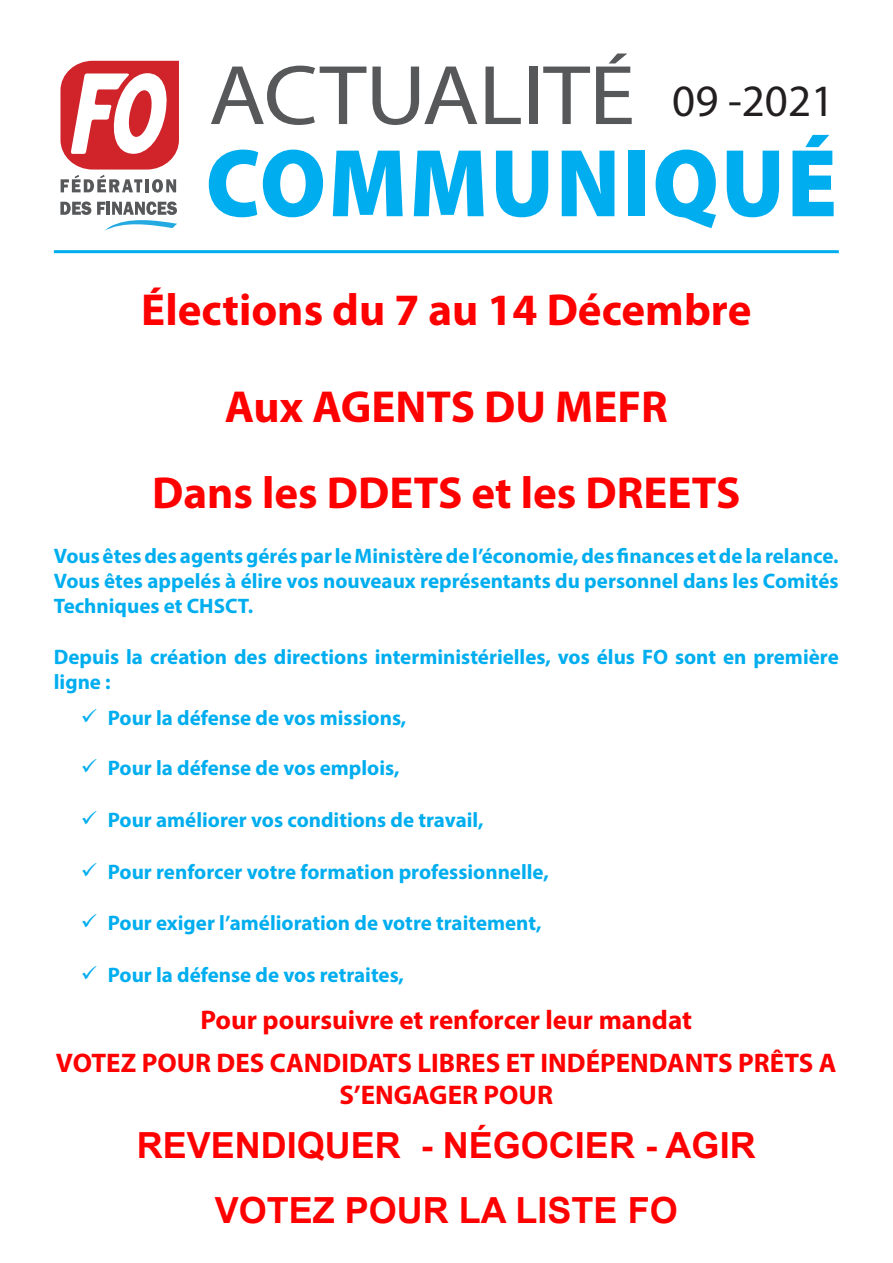
<style>
.page{position:relative;width:893px;height:1263px;background:#fff}
.page>*{position:absolute;margin:0;border:0;box-sizing:border-box;transform-origin:0 0}
.Sans_interligne{font:700 45px "Myriad Pro";color:#f00}
.t1{font:45px "Myriad Pro";color:#231f20}
.Sans_interligne-2{font:700 36px "Arial";color:#f00}
.Sans_interligne-3{font:700 27px/32.4px "Myriad Pro";color:#f00;text-align:center}
.Sans_interligne-4{font:700 21px/25.2px "Myriad Pro";color:#00aeef;text-align:justify}
</style>
<div class="page">
<svg style="left:211px;top:66px;width:155px;height:59px"></svg>
<svg style="left:372px;top:67px;width:105px;height:58px"></svg>
<svg style="left:485px;top:67px;width:36px;height:57px"></svg>
<div style="left:529px;top:67px;width:8px;height:57px;background:#57585a"></div>
<svg style="left:543px;top:67px;width:47px;height:57px"></svg>
<svg style="left:596px;top:54px;width:36px;height:70px"></svg>
<svg style="left:209px;top:150px;width:114px;height:67px"></svg>
<svg style="left:333px;top:151px;width:70px;height:65px"></svg>
<svg style="left:414px;top:151px;width:70px;height:65px"></svg>
<svg style="left:496px;top:151px;width:52px;height:66px"></svg>
<svg style="left:562px;top:151px;width:52px;height:65px"></svg>
<div style="left:628px;top:151px;width:17px;height:65px;background:#00aeef"></div>
<svg style="left:656px;top:150px;width:60px;height:78px"></svg>
<svg style="left:727px;top:151px;width:52px;height:66px"></svg>
<svg style="left:792px;top:135px;width:42px;height:81px"></svg>
<hr style="left:54px;top:250px;width:785px;height:3px;background:#00aeef">
<svg style="left:60px;top:61px;width:119px;height:132px"></svg>
<svg style="left:60px;top:201px;width:31px;height:14px"></svg>
<svg style="left:97px;top:201px;width:80px;height:30px"></svg>
<p class="t1" style="left:672px;top:73px;width:163px">09 -2021</p>
<p class="Sans_interligne" style="left:141px;top:280px;width:612px">Élections du 7 au 14 Décembre</p>
<p class="Sans_interligne" style="left:225px;top:377px;width:444px">Aux AGENTS DU MEFR</p>
<p class="Sans_interligne" style="left:152px;top:464px;width:590px">Dans les DDETS et les DREETS</p>
<p class="Sans_interligne-4" style="left:54px;top:543px;width:786px">Vous êtes des agents gérés par le Ministère de l’économie, des finances et de la relance.<br>Vous êtes appelés à élire vos nouveaux représentants du personnel dans les Comités Techniques et CHSCT.</p>
<p class="Sans_interligne-4" style="left:54px;top:643px;width:786px">Depuis la création des directions interministérielles, vos élus FO sont en première ligne :</p>
<p class="Sans_interligne-4" style="left:81px;top:705px;width:327px">✓ Pour la défense de vos missions,</p>
<p class="Sans_interligne-4" style="left:81px;top:755px;width:320px">✓ Pour la défense de vos emplois,</p>
<p class="Sans_interligne-4" style="left:81px;top:807px;width:404px">✓ Pour améliorer vos conditions de travail,</p>
<p class="Sans_interligne-4" style="left:81px;top:858px;width:469px">✓ Pour renforcer votre formation professionnelle,</p>
<p class="Sans_interligne-4" style="left:81px;top:910px;width:462px">✓ Pour exiger l’amélioration de votre traitement,</p>
<p class="Sans_interligne-4" style="left:81px;top:961px;width:325px">✓ Pour la défense de vos retraites,</p>
<p class="Sans_interligne-3" style="left:201px;top:1002px;width:493px">Pour poursuivre et renforcer leur mandat</p>
<p class="Sans_interligne-3" style="left:56px;top:1046px;width:782px">VOTEZ POUR DES CANDIDATS LIBRES ET INDÉPENDANTS PRÊTS A<br>S’ENGAGER POUR</p>
<p class="Sans_interligne-2" style="left:137px;top:1120px;width:620px">REVENDIQUER - NÉGOCIER - AGIR</p>
<p class="Sans_interligne-2" style="left:215px;top:1185px;width:464px">VOTEZ POUR LA LISTE FO</p>
</div>
